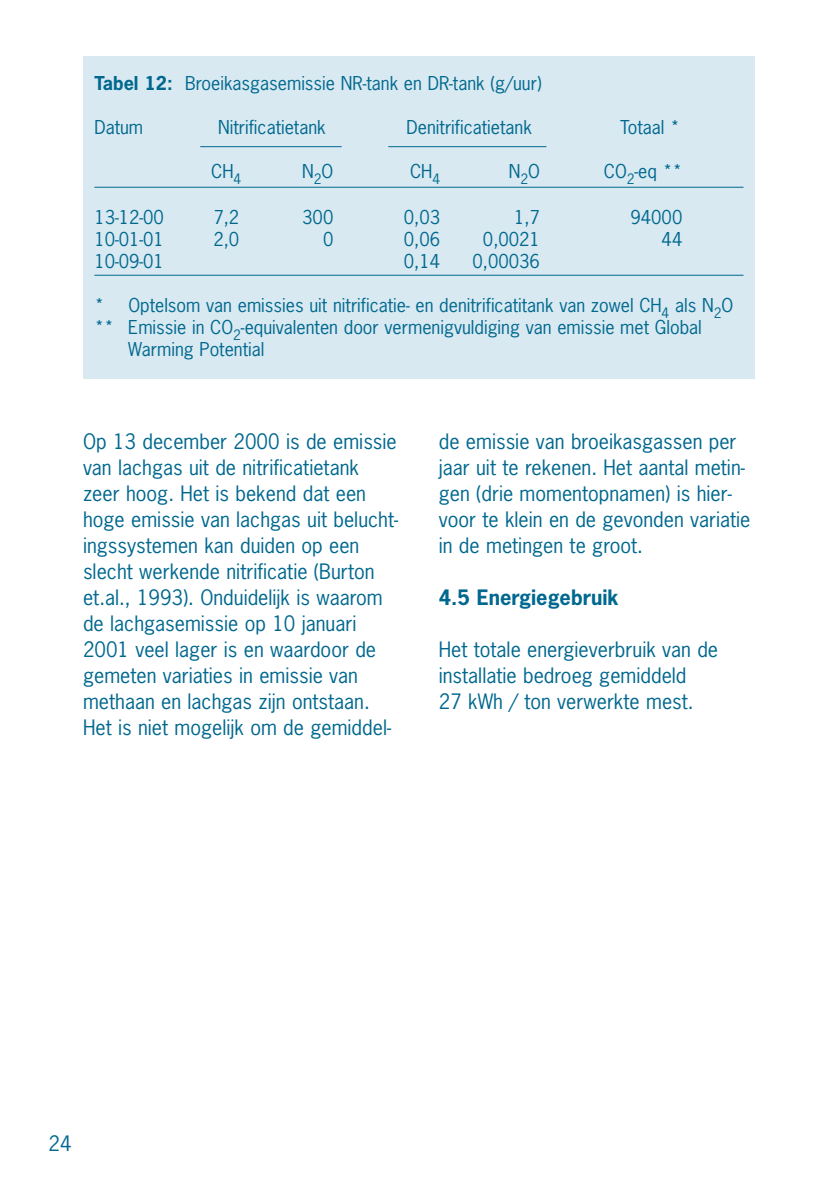
<style>
.page{position:relative;width:838px;height:1190px;background:#fff}
.page>*{position:absolute;margin:0;border:0;box-sizing:border-box;transform-origin:0 0}
.t1{font:20px/26px "News Gothic";color:#00688f}
.t2{font:700 20px "News Gothic";color:#00688f}
.t3{font:18px "News Gothic";color:#00688f}
.s1{font-weight:700}
</style>
<div class="page">
<div style="left:83px;top:57px;width:672px;height:322px;background:#d8e9f1"></div>
<hr style="left:94px;top:187px;width:650px;height:1px;background:#00688f">
<hr style="left:94px;top:275px;width:650px;height:1px;background:#00688f">
<hr style="left:200px;top:146px;width:142px;height:1px;background:#00688f">
<hr style="left:388px;top:146px;width:158px;height:1px;background:#00688f">
<p class="t3" style="left:94px;top:76px;width:449px"><span class="s1">Tabel 12:</span> Broeikasgasemissie NR-tank en DR-tank (g/uur)</p>
<p class="t3" style="left:94px;top:120px;width:50px">Datum</p>
<p class="t3" style="left:218px;top:120px;width:109px">Nitrificatietank</p>
<p class="t3" style="left:407px;top:120px;width:127px">Denitrificatietank</p>
<p class="t3" style="left:620px;top:120px;width:61px">Totaal *</p>
<p class="t3" style="left:211px;top:164px;width:32px">CH<sub>4</sub></p>
<p class="t3" style="left:302px;top:164px;width:33px">N<sub>2</sub>O</p>
<p class="t3" style="left:410px;top:164px;width:32px">CH<sub>4</sub></p>
<p class="t3" style="left:509px;top:164px;width:33px">N<sub>2</sub>O</p>
<p class="t3" style="left:604px;top:164px;width:80px">CO<sub>2</sub>-eq **</p>
<p class="t3" style="left:94px;top:210px;width:71px">13-12-00</p>
<p class="t3" style="left:213px;top:210px;width:27px">7,2</p>
<p class="t3" style="left:302px;top:210px;width:33px">300</p>
<p class="t3" style="left:404px;top:210px;width:38px">0,03</p>
<p class="t3" style="left:514px;top:210px;width:27px">1,7</p>
<p class="t3" style="left:631px;top:210px;width:53px">94000</p>
<p class="t3" style="left:94px;top:232px;width:71px">10-01-01</p>
<p class="t3" style="left:213px;top:232px;width:27px">2,0</p>
<p class="t3" style="left:323px;top:232px;width:12px">0</p>
<p class="t3" style="left:404px;top:232px;width:38px">0,06</p>
<p class="t3" style="left:483px;top:232px;width:59px">0,0021</p>
<p class="t3" style="left:662px;top:232px;width:22px">44</p>
<p class="t3" style="left:94px;top:254px;width:71px">10-09-01</p>
<p class="t3" style="left:404px;top:254px;width:38px">0,14</p>
<p class="t3" style="left:473px;top:254px;width:69px">0,00036</p>
<p class="t3" style="left:94px;top:298px;width:640px">* Optelsom van emissies uit nitrificatie- en denitrificatitank van zowel CH<sub>4</sub> als N<sub>2</sub>O</p>
<p class="t3" style="left:94px;top:320px;width:609px">** Emissie in CO<sub>2</sub>-equivalenten door vermenigvuldiging van emissie met Global</p>
<p class="t3" style="left:128px;top:342px;width:138px">Warming Potential</p>
<p class="t1" style="left:83px;top:430px;width:317px">Op 13 december 2000 is de emissie van lachgas uit de nitrificatietank zeer hoog. Het is bekend dat een hoge emissie van lachgas uit belucht&shy;ingssystemen kan duiden op een slecht werkende nitrificatie (Burton et.al., 1993). Onduidelijk is waarom de lachgasemissie op 10 januari 2001 veel lager is en waardoor de gemeten variaties in emissie van methaan en lachgas zijn ontstaan.<br>Het is niet mogelijk om de gemiddel-</p>
<p class="t1" style="left:439px;top:430px;width:313px">de emissie van broeikasgassen per jaar uit te rekenen. Het aantal metin&shy;gen (drie momentopnamen) is hier&shy;voor te klein en de gevonden variatie in de metingen te groot.</p>
<p class="t2" style="left:439px;top:589px;width:181px">4.5 Energiegebruik</p>
<p class="t1" style="left:439px;top:638px;width:281px">Het totale energieverbruik van de installatie bedroeg gemiddeld<br>27 kWh / ton verwerkte mest.</p>
<p class="t1" style="left:49px;top:1132px;width:25px">24</p>
</div>
